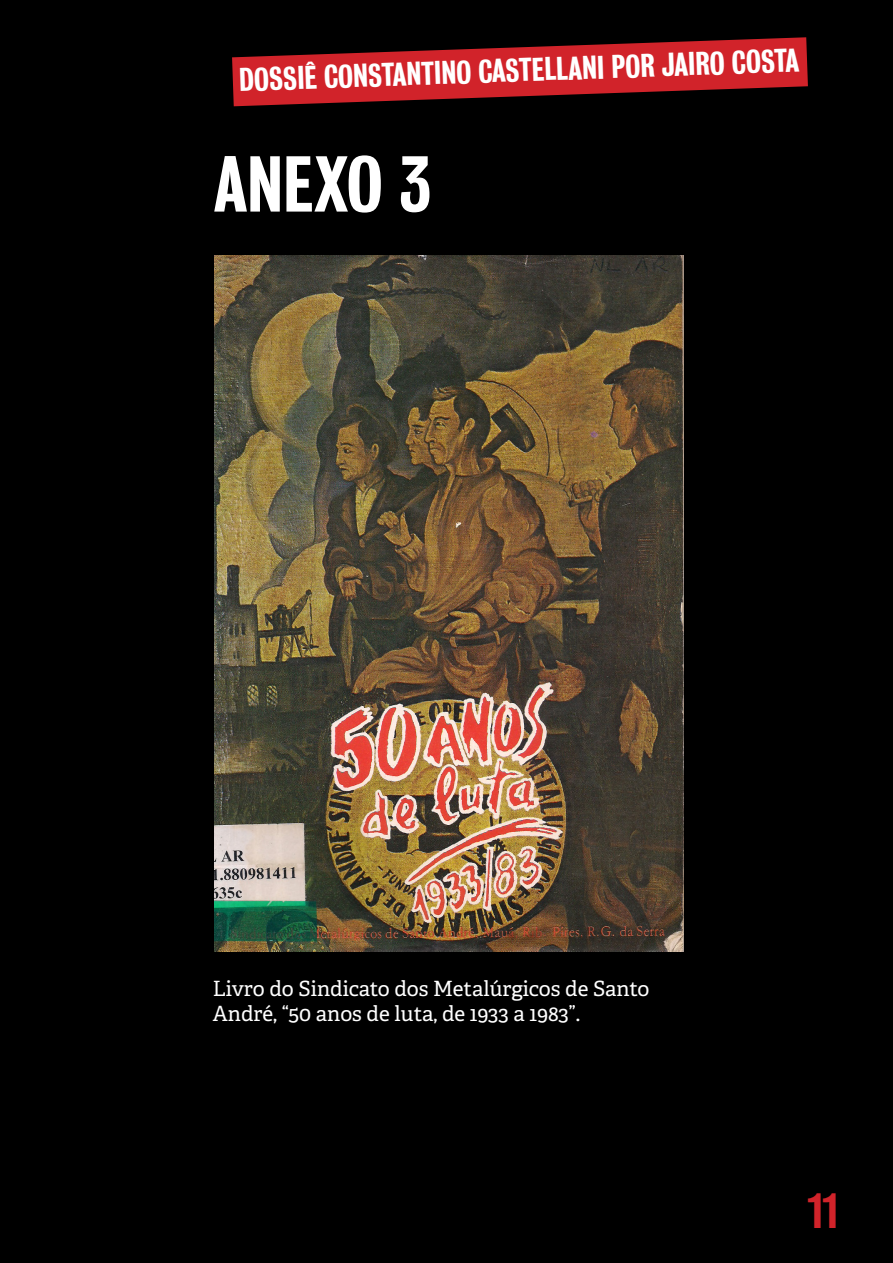
<style>
.page{position:relative;width:893px;height:1263px;background:#000}
.page>*{position:absolute;margin:0;border:0;box-sizing:border-box;transform-origin:0 0}
.t1{font:72px "Bureau Grotesque Three Five";color:#fff}
.t2{font:45px "Bureau Grotesque Three Five";color:#d1232a}
.t3{font:30px "Bureau Grotesque Three Five";color:#fff}
.t4{font:21px/25.2px "Adelle";color:#fff}
</style>
<div class="page">
<svg style="left:232px;top:37px;width:576px;height:69px"></svg>
<img style="left:214px;top:256px;width:470px;height:696px">
<h3 class="t3" style="left:239px;top:62px;width:562px;rotate:-2deg">DOSSIÊ CONSTANTINO CASTELLANI POR JAIRO COSTA</h3>
<h1 class="t1" style="left:214px;top:143px;width:219px">ANEXO 3</h1>
<p class="t4" style="left:213px;top:976px;width:438px">Livro do Sindicato dos Metalúrgicos de Santo<br>André, “50 anos de luta, de 1933 a 1983”.</p>
<h2 class="t2" style="left:808px;top:1185px;width:31px">11</h2>
</div>
